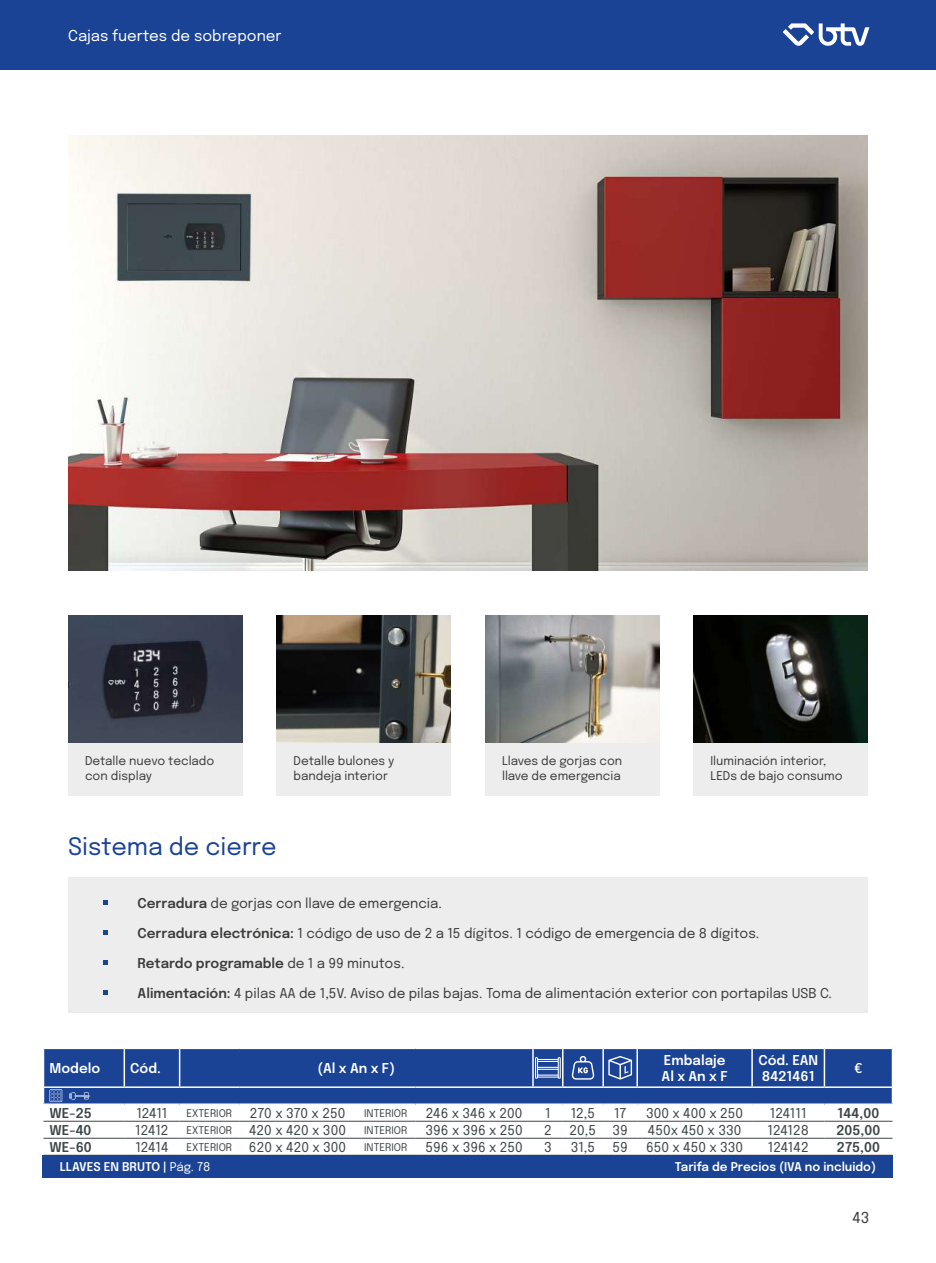
<style>
.page{position:relative;width:936px;height:1263px;background:#fff}
.page>*{position:absolute;margin:0;border:0;box-sizing:border-box;transform-origin:0 0}
.t1{font:24px "Epilogue";color:#1a4395}
.t2{font:15px "Epilogue";color:#fff}
.t3{font:15px "Epilogue";color:#3c3c3b}
.t4{font:13.5px "Epilogue";color:#3c3c3b}
.t5{font:13.5px "Epilogue";color:#3d4548}
.t6{font:600 13.5px/16.2px "Epilogue";color:#fff}
.t7{font:600 13.5px "Epilogue";color:#3d4548}
.t8{font:600 13.5px "Epilogue";color:#3c3c3b}
.t9{font:12px/15px "Epilogue";color:#3c3c3b}
.t10{font:600 12px "Epilogue";color:#fff}
.t11{font:10.5px "Epilogue";color:#3d4548}
.s1{font-weight:600}
.s2{font-weight:400}
.s3{font-size:10.5px}
</style>
<div class="page">
<div style="left:0;top:0;width:935px;height:69px;background:#1a4395"></div>
<svg style="left:783px;top:23px;width:86px;height:23px"></svg>
<img style="left:68px;top:135px;width:799px;height:435px">
<div style="left:276px;top:743px;width:175px;height:52px;background:#ededed"></div>
<img style="left:276px;top:615px;width:175px;height:128px">
<div style="left:68px;top:743px;width:174px;height:52px;background:#ededed"></div>
<div style="left:485px;top:743px;width:174px;height:52px;background:#ededed"></div>
<img style="left:68px;top:615px;width:174px;height:128px">
<img style="left:485px;top:615px;width:174px;height:127px">
<div style="left:693px;top:743px;width:174px;height:52px;background:#ededed"></div>
<img style="left:693px;top:615px;width:174px;height:128px">
<hr style="left:43px;top:1121px;width:81px;height:1px;background:#3d4548">
<hr style="left:124px;top:1121px;width:56px;height:1px;background:#3d4548">
<hr style="left:180px;top:1121px;width:59px;height:1px;background:#3d4548">
<hr style="left:239px;top:1121px;width:117px;height:1px;background:#3d4548">
<hr style="left:356px;top:1121px;width:59px;height:1px;background:#3d4548">
<hr style="left:415px;top:1121px;width:118px;height:1px;background:#3d4548">
<svg style="left:533px;top:1121px;width:29px;height:1px"></svg>
<hr style="left:562px;top:1121px;width:41px;height:1px;background:#3d4548">
<hr style="left:603px;top:1121px;width:34px;height:1px;background:#3d4548">
<hr style="left:637px;top:1121px;width:115px;height:1px;background:#3d4548">
<hr style="left:752px;top:1121px;width:72px;height:1px;background:#3d4548">
<hr style="left:824px;top:1121px;width:68px;height:1px;background:#3d4548">
<hr style="left:415px;top:1138px;width:118px;height:1px;background:#3d4548">
<svg style="left:533px;top:1138px;width:29px;height:1px"></svg>
<hr style="left:562px;top:1138px;width:41px;height:1px;background:#3d4548">
<hr style="left:603px;top:1138px;width:34px;height:1px;background:#3d4548">
<hr style="left:637px;top:1138px;width:115px;height:1px;background:#3d4548">
<hr style="left:752px;top:1138px;width:72px;height:1px;background:#3d4548">
<hr style="left:43px;top:1138px;width:81px;height:1px;background:#3d4548">
<hr style="left:124px;top:1138px;width:56px;height:1px;background:#3d4548">
<hr style="left:824px;top:1138px;width:68px;height:1px;background:#3d4548">
<hr style="left:180px;top:1138px;width:59px;height:1px;background:#3d4548">
<hr style="left:239px;top:1138px;width:117px;height:1px;background:#3d4548">
<hr style="left:356px;top:1138px;width:59px;height:1px;background:#3d4548">
<svg style="left:43px;top:1048px;width:850px;height:55px;background:#2a509c"></svg>
<div style="left:68px;top:878px;width:799px;height:135px;background:#ededed"></div>
<svg style="left:103px;top:960px;width:5px;height:4px"></svg>
<svg style="left:103px;top:930px;width:5px;height:4px"></svg>
<svg style="left:103px;top:990px;width:5px;height:4px"></svg>
<svg style="left:103px;top:900px;width:5px;height:4px"></svg>
<div style="left:43px;top:1155px;width:850px;height:23px;background:#1a4395"></div>
<p class="t2" style="left:68px;top:25px;width:215px">Cajas fuertes de sobreponer</p>
<p class="t9" style="left:85px;top:753px;width:131px">Detalle nuevo teclado con display</p>
<p class="t9" style="left:502px;top:753px;width:122px">Llaves de gorjas con llave de emergencia</p>
<p class="t9" style="left:710px;top:753px;width:133px">Iluminación interior,<br>LEDs de bajo consumo</p>
<p class="t9" style="left:293px;top:753px;width:102px">Detalle bulones y bandeja interior</p>
<h1 class="t1" style="left:68px;top:830px;width:210px">Sistema de cierre</h1>
<p class="t4" style="left:137px;top:893px;width:306px"><span class="s1">Cerradura</span> de gorjas con llave de emergencia.</p>
<p class="t4" style="left:137px;top:923px;width:623px"><span class="s1">Cerradura electrónica:</span> 1 código de uso de 2 a 15 dígitos. 1 código de emergencia de 8 dígitos.</p>
<p class="t8" style="left:137px;top:953px;width:268px">Retardo programable <span class="s2">de 1 a 99 minutos.</span></p>
<p class="t4" style="left:137px;top:983px;width:695px"><span class="s1">Alimentación:</span> 4 pilas AA de 1,5V. Aviso de pilas bajas. Toma de alimentación exterior con portapilas USB C.</p>
<p class="t6" style="left:49px;top:1059px;width:52px">Modelo</p>
<p class="t6" style="left:130px;top:1059px;width:32px">Cód.</p>
<p class="t6" style="left:317px;top:1059px;width:79px">(Al x An x F)</p>
<p class="t6" style="left:661px;top:1051px;width:68px">Embalaje<br>Al x An x F</p>
<p class="t6" style="left:758px;top:1051px;width:61px">Cód. EAN<br>8421461</p>
<p class="t6" style="left:854px;top:1059px;width:10px">€</p>
<p class="t7" style="left:49px;top:1103px;width:44px">WE-25</p>
<p class="t5" style="left:136px;top:1104px;width:33px">12411</p>
<p class="t11" style="left:186px;top:1106px;width:47px">EXTERIOR</p>
<p class="t5" style="left:250px;top:1104px;width:97px">270 x 370 x 250</p>
<p class="t11" style="left:364px;top:1106px;width:45px">INTERIOR</p>
<p class="t5" style="left:426px;top:1104px;width:98px">246 x 346 x 200</p>
<p class="t5" style="left:545px;top:1104px;width:7px">1</p>
<p class="t5" style="left:570px;top:1104px;width:26px">12,5</p>
<p class="t5" style="left:614px;top:1104px;width:14px">17</p>
<p class="t5" style="left:646px;top:1104px;width:99px">300 x 400 x 250</p>
<p class="t5" style="left:769px;top:1104px;width:38px">124111</p>
<p class="t7" style="left:837px;top:1103px;width:43px">144,00</p>
<p class="t7" style="left:49px;top:1120px;width:44px">WE-40</p>
<p class="t5" style="left:135px;top:1121px;width:35px">12412</p>
<p class="t11" style="left:186px;top:1123px;width:47px">EXTERIOR</p>
<p class="t5" style="left:249px;top:1121px;width:98px">420 x 420 x 300</p>
<p class="t11" style="left:364px;top:1123px;width:45px">INTERIOR</p>
<p class="t5" style="left:425px;top:1121px;width:99px">396 x 396 x 250</p>
<p class="t5" style="left:544px;top:1121px;width:9px">2</p>
<p class="t5" style="left:569px;top:1121px;width:60px">20,5 39</p>
<p class="t5" style="left:647px;top:1121px;width:95px">450x 450 x 330</p>
<p class="t5" style="left:767px;top:1121px;width:43px">124128</p>
<p class="t7" style="left:836px;top:1120px;width:45px">205,00</p>
<p class="t7" style="left:49px;top:1137px;width:44px">WE-60</p>
<p class="t5" style="left:135px;top:1138px;width:35px">12414</p>
<p class="t5" style="left:186px;top:1138px;width:161px"><span class="s3">EXTERIOR</span> 620 x 420 x 300</p>
<p class="t11" style="left:364px;top:1140px;width:45px">INTERIOR</p>
<p class="t5" style="left:425px;top:1138px;width:99px">596 x 396 x 250</p>
<p class="t5" style="left:544px;top:1138px;width:9px">3</p>
<p class="t5" style="left:570px;top:1138px;width:26px">31,5</p>
<p class="t5" style="left:612px;top:1138px;width:17px">59</p>
<p class="t5" style="left:646px;top:1138px;width:99px">650 x 450 x 330</p>
<p class="t5" style="left:767px;top:1138px;width:42px">124142</p>
<p class="t7" style="left:836px;top:1137px;width:45px">275,00</p>
<p class="t10" style="left:60px;top:1158px;width:152px">LLAVES EN BRUTO | <span class="s2">Pág. 78</span></p>
<p class="t10" style="left:675px;top:1158px;width:203px">Tarifa de Precios (IVA no incluido)</p>
<p class="t3" style="left:852px;top:1207px;width:18px">43</p>
</div>
